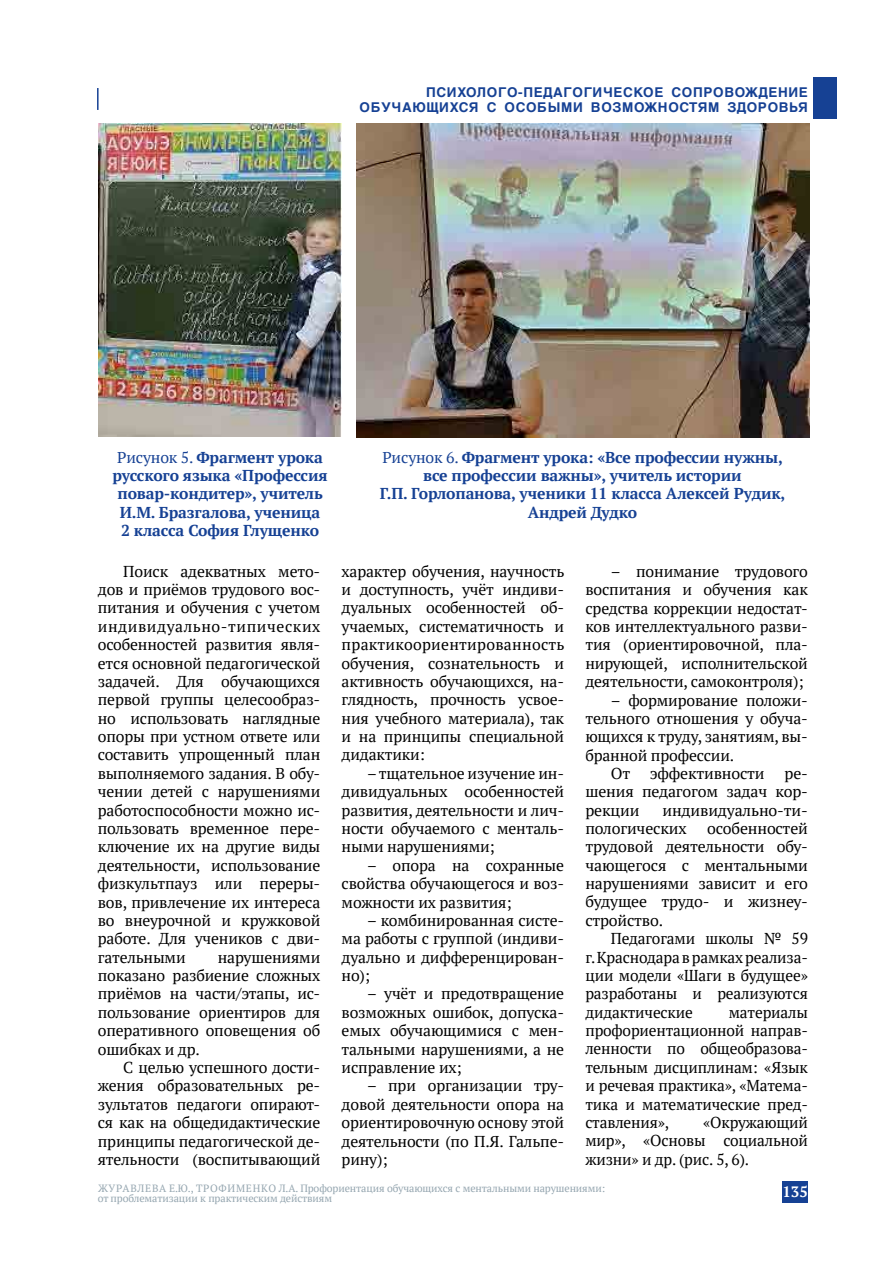
<style>
.page{position:relative;width:893px;height:1263px;background:#fff}
.page>*{position:absolute;margin:0;border:0;box-sizing:border-box;transform-origin:0 0}
.t1{font:15.75px/18.5px "PT Serif";letter-spacing:-.01em;color:#000;text-align:justify}
.t2{font:700 15.75px/18.5px "PT Serif";letter-spacing:-.01em;color:#164194;text-align:center}
.t3{font:700 15px "PT Serif";color:#fff}
.t4{font:700 13.5px/15px "AG Helvetica";letter-spacing:.05em;color:#164194;text-align:right}
.t5{font:10.5px/10.5px "PT Serif";letter-spacing:-.01em;color:#95a6b0}
.s1{font-weight:400}
</style>
<div class="page">
<div style="left:782px;top:1182px;width:26px;height:21px;background:#164194"></div>
<div style="left:813px;top:78px;width:24px;height:41px;background:#164194"></div>
<hr style="left:97px;top:88px;width:2px;height:22px;background:#164194">
<img style="left:99px;top:123px;width:242px;height:314px">
<img style="left:357px;top:123px;width:453px;height:315px">
<p class="t4" style="left:360px;top:84px;width:450px">ПСИХОЛОГО-ПЕДАГОГИЧЕСКОЕ СОПРОВОЖДЕНИЕ<br>ОБУЧАЮЩИХСЯ С ОСОБЫМИ ВОЗМОЖНОСТЯМ ЗДОРОВЬЯ</p>
<p class="t2" style="left:113px;top:447px;width:217px"><span class="s1">Рисунок 5.</span> Фрагмент урока русского языка «Профессия повар-кондитер», учитель<br>И.М. Бразгалова, ученица<br>2 класса София Глущенко</p>
<p class="t2" style="left:380px;top:447px;width:407px"><span class="s1">Рисунок 6.</span> Фрагмент урока: «Все профессии нужны, все профессии важны», учитель истории<br>Г.П. Горлопанова, ученики 11 класса Алексей Рудик, Андрей Дудко</p>
<p class="t1" style="left:342px;top:562px;width:224px">характер обучения, научность и доступность, учёт индиви&shy;дуальных особенностей об&shy;учаемых, систематичность и практикоориентированность обучения, сознательность и активность обучающихся, на&shy;глядность, прочность усвое&shy;ния учебного материала), так и на принципы специальной дидактики:</p>
<p class="t1" style="left:342px;top:764px;width:224px;text-indent:26px">– тщательное изучение ин&shy;дивидуальных особенностей развития, деятельности и лич&shy;ности обучаемого с менталь&shy;ными нарушениями;</p>
<p class="t1" style="left:342px;top:856px;width:224px;text-indent:26px">– опора на сохранные свойства обучающегося и воз&shy;можности их развития;</p>
<p class="t1" style="left:342px;top:911px;width:224px;text-indent:26px">– комбинированная систе&shy;ма работы с группой (индиви&shy;дуально и дифференцирован&shy;но);</p>
<p class="t1" style="left:342px;top:984px;width:224px;text-indent:26px">– учёт и предотвращение возможных ошибок, допуска&shy;емых обучающимися с мен&shy;тальными нарушениями, а не исправление их;</p>
<p class="t1" style="left:342px;top:1076px;width:224px;text-indent:26px">– при организации тру&shy;довой деятельности опора на ориентировочную основу этой деятельности (по П.Я. Гальпе&shy;рину);</p>
<p class="t1" style="left:98px;top:562px;width:224px;text-align:left;text-indent:26px">Поиск адекватных мето&shy;дов и приёмов трудового вос&shy;питания и обучения с учетом индивидуально-типических особенностей развития явля&shy;ется основной педагогической задачей. Для обучающихся первой группы целесообраз&shy;но использовать наглядные опоры при устном ответе или составить упрощенный план выполняемого задания. В обу&shy;чении детей с нарушениями работоспособности можно ис&shy;пользовать временное пере&shy;ключение их на другие виды деятельности, использование физкультпауз или переры&shy;вов, привлечение их интереса во внеурочной и кружковой работе. Для учеников с дви&shy;гательными</p>
<p class="t1" style="left:585px;top:562px;width:224px;text-indent:26px">– понимание трудового воспитания и обучения как средства коррекции недостат&shy;ков интеллектуального разви&shy;тия (ориентировочной, пла&shy;нирующей, исполнительской деятельности, самоконтроля);</p>
<p class="t1" style="left:611px;top:690px;width:199px">– формирование положи-</p>
<p class="t1" style="left:585px;top:709px;width:224px">тельного отношения у обуча-</p>
<p class="t1" style="left:585px;top:727px;width:224px">ющихся к труду, занятиям, вы-</p>
<p class="t1" style="left:585px;top:746px;width:150px">бранной профессии.</p>
<p class="t1" style="left:611px;top:764px;width:155px">От эффективности</p>
<p class="t1" style="left:585px;top:764px;width:224px;text-indent:199px">ре&shy;шения педагогом задач кор&shy;рекции</p>
<p class="t1" style="left:585px;top:801px;width:224px;text-indent:77px">индивидуально-ти&shy;пологических</p>
<p class="t1" style="left:585px;top:819px;width:224px;text-indent:122px">особенностей трудовой деятельности обу&shy;чающегося с ментальными нарушениями зависит и его будущее трудо- и жизнеу&shy;стройство.</p>
<p class="t1" style="left:585px;top:929px;width:224px;text-indent:26px">Педагогами школы № 59 г. Краснодара в рамках реализа&shy;ции модели «Шаги в будущее» разработаны и реализуются дидактические</p>
<p class="t1" style="left:98px;top:948px;width:224px;text-indent:120px">нарушениями показано разбиение сложных приёмов на части/этапы, ис&shy;пользование ориентиров для оперативного оповещения об ошибках и др.</p>
<p class="t1" style="left:98px;top:1058px;width:224px;text-indent:26px">С целью успешного дости&shy;жения образовательных ре&shy;зультатов педагоги опирают&shy;ся как на общедидактические принципы педагогической де&shy;ятельности (воспитывающий</p>
<p class="t1" style="left:585px;top:1003px;width:224px;text-indent:143px">материалы профориентационной направ&shy;ленности по общеобразова&shy;тельным дисциплинам: «Язык и речевая практика», «Матема&shy;тика и математические пред&shy;ставления»,</p>
<p class="t1" style="left:585px;top:1113px;width:224px;text-indent:118px">«Окружающий мир», «Основы социальной жизни» и др. (рис. 5, 6).</p>
<p class="t5" style="left:98px;top:1183px;width:509px">ЖУРАВЛЕВА Е.Ю., ТРОФИМЕНКО Л.А. Профориентация обучающихся с ментальными нарушениями: от проблематизации к практическим действиям</p>
<p class="t3" style="left:782px;top:1182px;width:27px">135</p>
</div>
